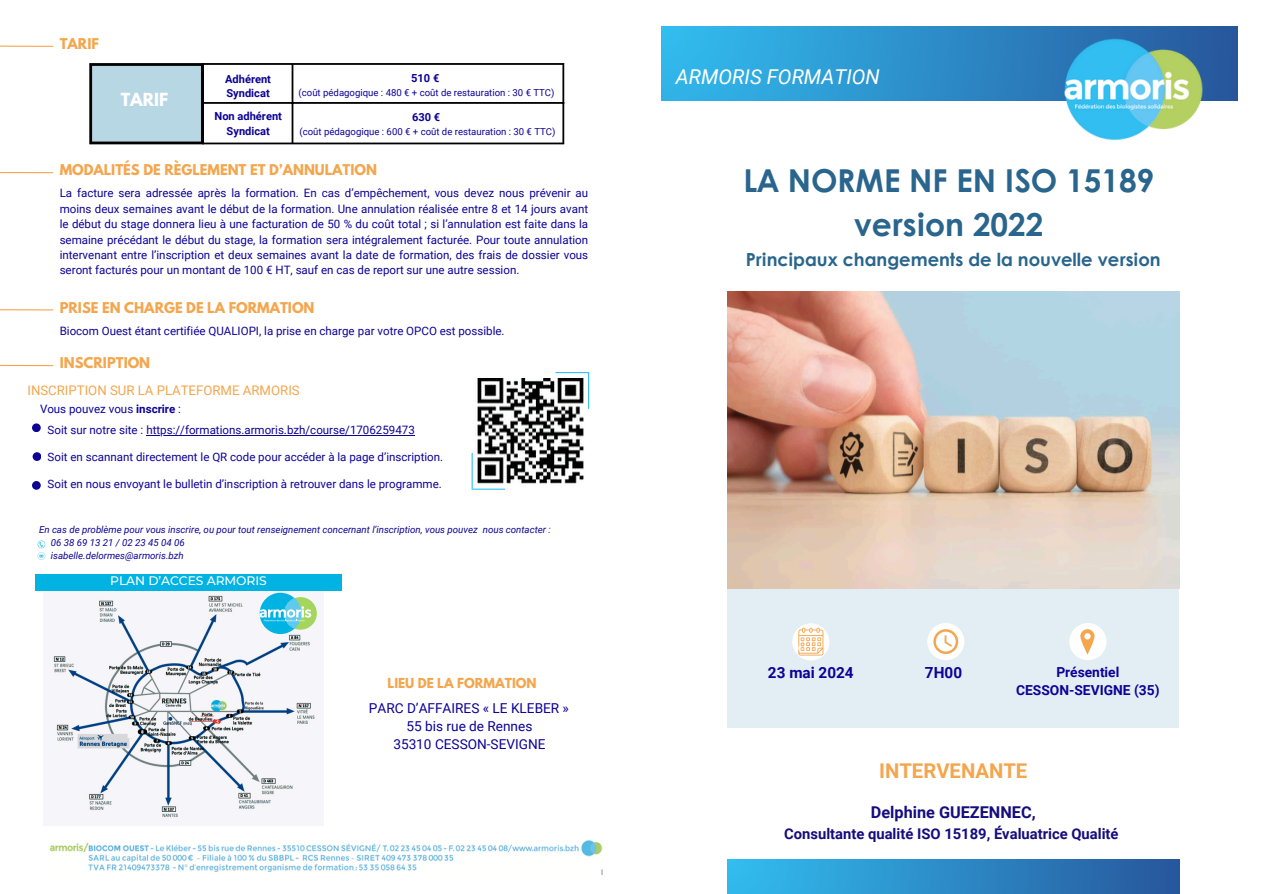
<style>
.page{position:relative;width:1263px;height:894px;background:#fff}
.page>*{position:absolute;margin:0;border:0;box-sizing:border-box;transform-origin:0 0}
.t1{font:700 31.5px/43.8px "Century Gothic";color:#29658c;text-align:center}
.t2{font:italic 20.4px "Roboto";color:#fff}
.t3{font:700 20.25px "Roboto";color:#f4a64e}
.t4{font:700 18px "Century Gothic";color:#29658c}
.t5{font:700 16.2px "Roboto";color:#150d7d}
.t6{font:700 16.05px "League Spartan";color:#fff}
.t7{font:700 15.3px "Roboto";color:#0d0296}
.t8{font:700 14.7px "Roboto";color:#150d7d}
.t9{font:700 13.8px "Roboto";color:#0d0296}
.t10{font:13.65px "Roboto";color:#0d0296}
.t11{font:700 13.2px "League Spartan";color:#f4a64e}
.t12{font:13.2px "Roboto";color:#f4a64e}
.t13{font:500 12.3px "Montserrat";letter-spacing:-.01em;color:#fff}
.t14{font:700 12.3px "League Spartan";color:#f4a64e}
.t15{font:11.55px/15.5px "Roboto";color:#0d0296;text-align:justify}
.t16{font:700 11.1px/14.9px "Roboto";color:#0d0296}
.t17{font:italic 9.6px "Roboto";color:#0d0296}
.t18{font:9.6px "Roboto";color:#0d0296}
.s1{font-weight:700}
</style>
<div class="page">
<div style="left:661px;top:26px;width:576px;height:74px;background:linear-gradient(to right,#32bcee,#27569c)"></div>
<img style="left:1063px;top:38px;width:140px;height:103px">
<div style="left:727px;top:588px;width:452px;height:139px;background:#e2eef4"></div>
<svg style="left:792px;top:623px;width:37px;height:37px"></svg>
<svg style="left:798px;top:627px;width:25px;height:28px"></svg>
<div style="left:927px;top:623px;width:37px;height:37px;background:#fff;border-radius:50%"></div>
<svg style="left:933px;top:629px;width:25px;height:24px"></svg>
<div style="left:1069px;top:623px;width:37px;height:37px;background:#fff;border-radius:50%"></div>
<svg style="left:1080px;top:629px;width:14px;height:25px"></svg>
<img style="left:727px;top:292px;width:452px;height:296px">
<div style="left:727px;top:859px;width:452px;height:34px;background:linear-gradient(to right,#32bdef,#27579c)"></div>
<img style="left:49px;top:840px;width:554px;height:34px">
<hr style="left:473px;top:488px;width:32px;height:1px;background:#32bef0">
<hr style="left:555px;top:372px;width:33px;height:1px;background:#32bef0">
<img style="left:477px;top:378px;width:107px;height:106px">
<hr style="left:472px;top:453px;width:1px;height:36px;background:#32bef0">
<hr style="left:588px;top:372px;width:1px;height:36px;background:#32bef0">
<div style="left:33px;top:452px;width:8px;height:9px;background:#0d0296;border-radius:50%"></div>
<div style="left:32px;top:423px;width:9px;height:9px;background:#0d0296;border-radius:50%"></div>
<div style="left:32px;top:481px;width:9px;height:8px;background:#0d0296;border-radius:50%"></div>
<svg style="left:0;top:364px;width:54px;height:2px"></svg>
<svg style="left:38px;top:540px;width:7px;height:19px"></svg>
<img style="left:43px;top:590px;width:280px;height:230px">
<div style="left:35px;top:573px;width:307px;height:17px;background:#00b3e3"></div>
<svg style="left:259px;top:592px;width:58px;height:42px"></svg>
<svg style="left:0;top:309px;width:54px;height:2px"></svg>
<svg style="left:0;top:172px;width:54px;height:2px"></svg>
<hr style="left:292px;top:65px;width:1px;height:77px;background:#000">
<hr style="left:562px;top:65px;width:2px;height:77px;background:#000">
<hr style="left:202px;top:63px;width:362px;height:2px;background:#000">
<hr style="left:202px;top:102px;width:362px;height:2px;background:#000">
<hr style="left:202px;top:142px;width:362px;height:2px;background:#000">
<div style="left:90px;top:64px;width:113px;height:79px;background:#b8d7e5"></div>
<hr style="left:89px;top:66px;width:3px;height:75px;background:#000">
<hr style="left:201px;top:66px;width:3px;height:75px;background:#000">
<hr style="left:89px;top:63px;width:115px;height:3px;background:#000">
<hr style="left:89px;top:141px;width:115px;height:3px;background:#000">
<svg style="left:0;top:45px;width:54px;height:2px"></svg>
<hr style="left:146px;top:435px;width:269px;height:1px;background:#0d0296">
<p class="t11" style="left:60px;top:37px;width:41px">TARIF</p>
<p class="t6" style="left:121px;top:92px;width:49px">TARIF</p>
<p class="t16" style="left:225px;top:71px;width:47px">Adhérent<br>Syndicat</p>
<h2 class="t16" style="left:214px;top:109px;width:69px;text-align:center">Non adhérent<br>Syndicat</h2>
<p class="t16" style="left:411px;top:71px;width:30px">510 €</p>
<h3 class="t18" style="left:299px;top:87px;width:257px">(coût pédagogique : 480 € + coût de restauration : 30 € TTC)</h3>
<p class="t16" style="left:412px;top:110px;width:30px">630 €</p>
<p class="t18" style="left:299px;top:126px;width:257px">(coût pédagogique : 600 € + coût de restauration : 30 € TTC)</p>
<p class="t11" style="left:60px;top:163px;width:319px">MODALITÉS DE RÈGLEMENT ET D’ANNULATION</p>
<p class="t15" style="left:60px;top:186px;width:530px">La facture sera adressée après la formation. En cas d’empêchement, vous devez nous prévenir au moins deux semaines avant le début de la formation. Une annulation réalisée entre 8 et 14 jours avant le début du stage donnera lieu à une facturation de 50 % du coût total ; si l’annulation est faite dans la semaine précédant le début du stage, la formation sera intégralement facturée. Pour toute annulation intervenant entre l’inscription et deux semaines avant la date de formation, des frais de dossier vous seront facturés pour un montant de 100 € HT, sauf en cas de report sur une autre session.</p>
<p class="t11" style="left:60px;top:301px;width:256px">PRISE EN CHARGE DE LA FORMATION</p>
<p class="t15" style="left:60px;top:323px;width:446px">Biocom Ouest étant certifiée QUALIOPI, la prise en charge par votre OPCO est possible.</p>
<p class="t11" style="left:60px;top:356px;width:92px">INSCRIPTION</p>
<p class="t12" style="left:27px;top:382px;width:274px">INSCRIPTION SUR LA PLATEFORME ARMORIS</p>
<p class="t15" style="left:48px;top:422px;width:369px">Soit sur notre site : https://formations.armoris.bzh/course/1706259473</p>
<p class="t15" style="left:48px;top:449px;width:397px">Soit en scannant directement le QR code pour accéder à la page d’inscription.</p>
<p class="t15" style="left:48px;top:476px;width:396px">Soit en nous envoyant le bulletin d’inscription à retrouver dans le programme.</p>
<p class="t15" style="left:40px;top:401px;width:143px">Vous pouvez vous <span class="s1">inscrire</span> :</p>
<p class="t17" style="left:39px;top:523px;width:513px">En cas de problème pour vous inscrire, ou pour tout renseignement concernant l’inscription, vous pouvez nous contacter :</p>
<p class="t17" style="left:51px;top:536px;width:135px">06 38 69 13 21 / 02 23 45 04 06</p>
<p class="t17" style="left:51px;top:549px;width:134px">isabelle.delormes@armoris.bzh</p>
<p class="t13" style="left:110px;top:573px;width:158px">PLAN D’ACCES ARMORIS</p>
<p class="t14" style="left:387px;top:677px;width:151px">LIEU DE LA FORMATION</p>
<h6 class="t10" style="left:369px;top:700px;width:202px">PARC D’AFFAIRES « LE KLEBER »</h6>
<p class="t10" style="left:406px;top:718px;width:127px">55 bis rue de Rennes</p>
<p class="t10" style="left:393px;top:736px;width:154px">35310 CESSON-SEVIGNE</p>
<p class="t2" style="left:676px;top:65px;width:206px">ARMORIS FORMATION</p>
<p class="t1" style="left:743px;top:157px;width:412px">LA NORME NF EN ISO 15189 version 2022</p>
<p class="t4" style="left:746px;top:245px;width:416px">Principaux changements de la nouvelle version</p>
<h6 class="t7" style="left:768px;top:663px;width:87px">23 mai 2024</h6>
<p class="t7" style="left:925px;top:663px;width:39px">7H00</p>
<p class="t9" style="left:1056px;top:663px;width:65px">Présentiel</p>
<p class="t9" style="left:1016px;top:681px;width:145px">CESSON-SEVIGNE (35)</p>
<h6 class="t3" style="left:879px;top:758px;width:150px">INTERVENANTE</h6>
<p class="t5" style="left:871px;top:803px;width:166px">Delphine GUEZENNEC,</p>
<p class="t8" style="left:784px;top:824px;width:336px">Consultante qualité ISO 15189, Évaluatrice Qualité</p>
</div>
